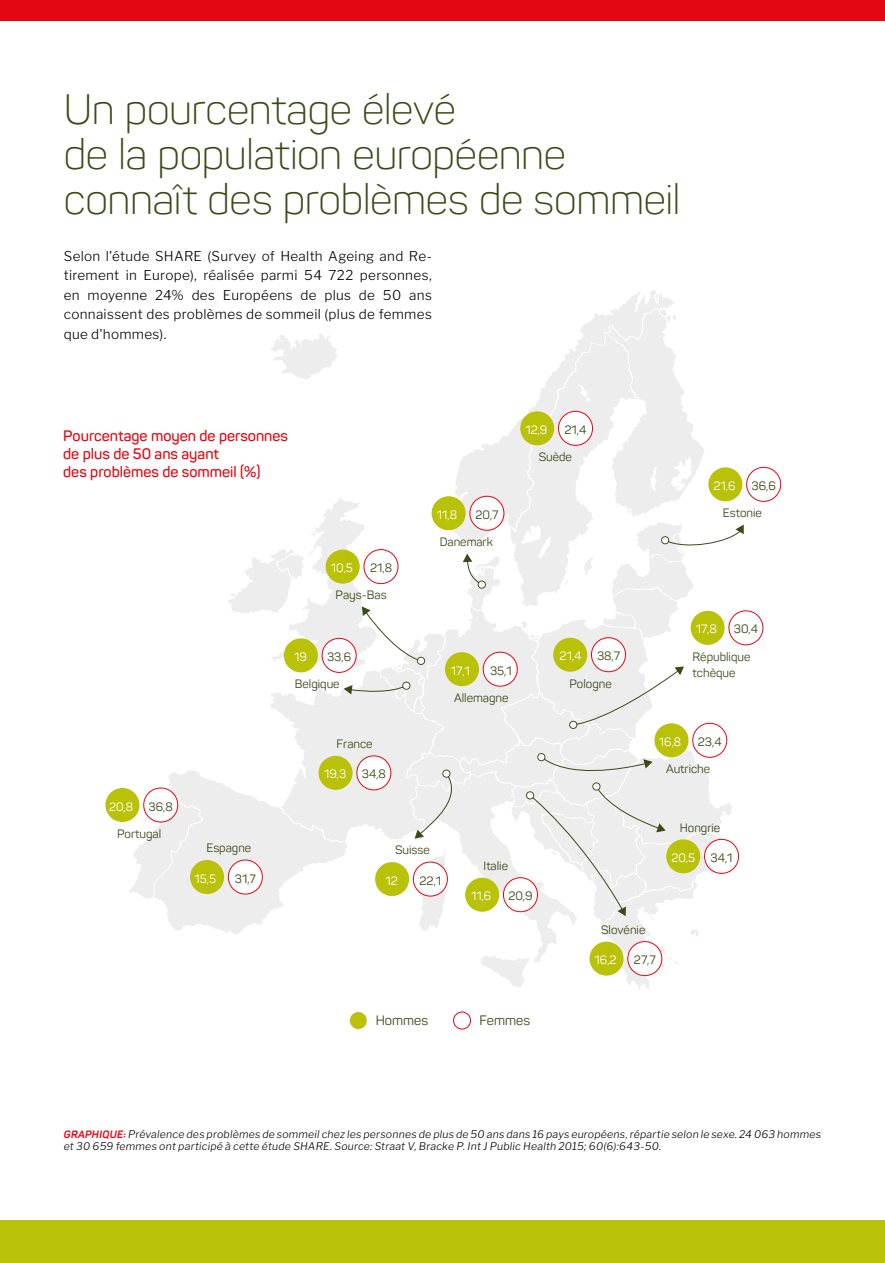
<style>
.page{position:relative;width:885px;height:1263px;background:#fff}
.page>*{position:absolute;margin:0;border:0;box-sizing:border-box;transform-origin:0 0}
.t1{font:300 42px/45px "Panton";letter-spacing:-.01em;color:#3c4918}
.t2{font:600 15px/18px "Panton";color:#e30613}
.t3{font:300 13.5px/19.5px "Libre Franklin";letter-spacing:.02em;color:#000;text-align:justify}
.t4{font:13.5px "Panton";color:#3c4918}
.t5{font:12px/16.5px "Panton";color:#3c4918}
.t6{font:12px "Panton";color:#fff}
.t7{font:italic 300 10.5px/12px "Libre Franklin";letter-spacing:.02em;color:#000}
.s1{font-family:"Panton";font-weight:700;color:#e30613}
</style>
<div class="page">
<div style="left:0;top:1220px;width:884px;height:43px;background:#bac109"></div>
<div style="left:0;top:0;width:884px;height:21px;background:#e30613"></div>
<svg style="left:129px;top:294px;width:614px;height:696px"></svg>
<div style="left:350px;top:1012px;width:17px;height:17px;background:#bac109;border-radius:50%"></div>
<div style="left:453px;top:1011px;width:18px;height:18px;border:1px solid #e30613;border-radius:50%"></div>
<div style="left:318px;top:756px;width:34px;height:34px;background:#bac109;border-radius:50%"></div>
<div style="left:357px;top:756px;width:34px;height:34px;background:#fff;border-radius:50%"></div>
<div style="left:356px;top:755px;width:35px;height:35px;border:1px solid #e30613;border-radius:50%"></div>
<div style="left:445px;top:652px;width:34px;height:34px;background:#bac109;border-radius:50%"></div>
<div style="left:483px;top:652px;width:34px;height:34px;background:#fff;border-radius:50%"></div>
<div style="left:482px;top:652px;width:35px;height:35px;border:1px solid #e30613;border-radius:50%"></div>
<div style="left:666px;top:839px;width:34px;height:34px;background:#bac109;border-radius:50%"></div>
<div style="left:704px;top:839px;width:34px;height:34px;background:#fff;border-radius:50%"></div>
<div style="left:704px;top:839px;width:35px;height:35px;border:1px solid #e30613;border-radius:50%"></div>
<div style="left:465px;top:878px;width:34px;height:34px;background:#bac109;border-radius:50%"></div>
<div style="left:503px;top:878px;width:34px;height:34px;background:#fff;border-radius:50%"></div>
<div style="left:503px;top:877px;width:35px;height:35px;border:1px solid #e30613;border-radius:50%"></div>
<div style="left:589px;top:941px;width:34px;height:34px;background:#bac109;border-radius:50%"></div>
<div style="left:627px;top:941px;width:34px;height:34px;background:#fff;border-radius:50%"></div>
<div style="left:627px;top:941px;width:35px;height:35px;border:1px solid #e30613;border-radius:50%"></div>
<div style="left:375px;top:862px;width:34px;height:34px;background:#bac109;border-radius:50%"></div>
<div style="left:413px;top:862px;width:34px;height:34px;background:#fff;border-radius:50%"></div>
<div style="left:413px;top:861px;width:35px;height:35px;border:1px solid #e30613;border-radius:50%"></div>
<div style="left:325px;top:550px;width:34px;height:34px;background:#bac109;border-radius:50%"></div>
<div style="left:364px;top:550px;width:34px;height:34px;background:#fff;border-radius:50%"></div>
<div style="left:363px;top:549px;width:35px;height:35px;border:1px solid #e30613;border-radius:50%"></div>
<div style="left:431px;top:496px;width:34px;height:34px;background:#bac109;border-radius:50%"></div>
<div style="left:470px;top:496px;width:34px;height:34px;background:#fff;border-radius:50%"></div>
<div style="left:469px;top:496px;width:35px;height:35px;border:1px solid #e30613;border-radius:50%"></div>
<div style="left:520px;top:411px;width:34px;height:34px;background:#bac109;border-radius:50%"></div>
<div style="left:558px;top:411px;width:34px;height:34px;background:#fff;border-radius:50%"></div>
<div style="left:558px;top:411px;width:35px;height:35px;border:1px solid #e30613;border-radius:50%"></div>
<div style="left:654px;top:723px;width:34px;height:34px;background:#bac109;border-radius:50%"></div>
<div style="left:692px;top:723px;width:34px;height:34px;background:#fff;border-radius:50%"></div>
<div style="left:692px;top:723px;width:35px;height:35px;border:1px solid #e30613;border-radius:50%"></div>
<div style="left:690px;top:611px;width:34px;height:34px;background:#bac109;border-radius:50%"></div>
<div style="left:728px;top:611px;width:34px;height:34px;background:#fff;border-radius:50%"></div>
<div style="left:728px;top:610px;width:35px;height:35px;border:1px solid #e30613;border-radius:50%"></div>
<div style="left:708px;top:467px;width:34px;height:34px;background:#bac109;border-radius:50%"></div>
<div style="left:746px;top:467px;width:35px;height:35px;border:1px solid #e30613;border-radius:50%"></div>
<div style="left:553px;top:638px;width:34px;height:34px;background:#bac109;border-radius:50%"></div>
<div style="left:591px;top:638px;width:34px;height:34px;background:#fff;border-radius:50%"></div>
<div style="left:591px;top:637px;width:35px;height:35px;border:1px solid #e30613;border-radius:50%"></div>
<div style="left:105px;top:788px;width:34px;height:34px;background:#bac109;border-radius:50%"></div>
<div style="left:144px;top:788px;width:34px;height:34px;background:#fff;border-radius:50%"></div>
<div style="left:143px;top:787px;width:35px;height:35px;border:1px solid #e30613;border-radius:50%"></div>
<div style="left:190px;top:860px;width:34px;height:34px;background:#bac109;border-radius:50%"></div>
<div style="left:228px;top:860px;width:34px;height:34px;background:#fff;border-radius:50%"></div>
<div style="left:228px;top:859px;width:35px;height:35px;border:1px solid #e30613;border-radius:50%"></div>
<div style="left:284px;top:638px;width:34px;height:34px;background:#bac109;border-radius:50%"></div>
<div style="left:322px;top:638px;width:34px;height:34px;background:#fff;border-radius:50%"></div>
<div style="left:321px;top:638px;width:35px;height:35px;border:1px solid #e30613;border-radius:50%"></div>
<h1 class="t1" style="left:64px;top:87px;width:618px">Un pourcentage élevé<br>de la population européenne connaît des problèmes de sommeil</h1>
<p class="t3" style="left:64px;top:246px;width:369px">Selon l'étude SHARE (Survey of Health Ageing and Re&shy;tirement in Europe), réalisée parmi 54 722 personnes, en moyenne 24% des Européens de plus de 50 ans connaissent des problèmes de sommeil (plus de femmes que d'hommes).</p>
<h2 class="t2" style="left:63px;top:427px;width:226px">Pourcentage moyen de personnes de plus de 50 ans ayant<br>des problèmes de sommeil (%)</h2>
<p class="t6" style="left:331px;top:561px;width:24px">10,5</p>
<p class="t5" style="left:370px;top:560px;width:23px">21,8</p>
<p class="t5" style="left:335px;top:587px;width:53px">Pays-Bas</p>
<p class="t6" style="left:294px;top:649px;width:14px">19</p>
<p class="t5" style="left:327px;top:648px;width:25px">33,6</p>
<p class="t5" style="left:295px;top:676px;width:46px">Belgique</p>
<p class="t6" style="left:437px;top:507px;width:22px">11,8</p>
<p class="t5" style="left:475px;top:506px;width:24px">20,7</p>
<p class="t5" style="left:439px;top:533px;width:55px">Danemark</p>
<p class="t6" style="left:525px;top:422px;width:24px">12,9</p>
<p class="t5" style="left:564px;top:421px;width:23px">21,4</p>
<p class="t5" style="left:538px;top:449px;width:35px">Suède</p>
<p class="t6" style="left:451px;top:663px;width:21px">17,1</p>
<p class="t5" style="left:490px;top:662px;width:23px">35,1</p>
<p class="t5" style="left:454px;top:689px;width:56px">Allemagne</p>
<p class="t6" style="left:559px;top:649px;width:23px">21,4</p>
<p class="t5" style="left:597px;top:648px;width:24px">38,7</p>
<p class="t5" style="left:569px;top:675px;width:44px">Pologne</p>
<p class="t6" style="left:713px;top:478px;width:24px">21,6</p>
<p class="t5" style="left:751px;top:477px;width:26px">36,6</p>
<p class="t5" style="left:722px;top:505px;width:40px">Estonie</p>
<p class="t6" style="left:695px;top:622px;width:23px">17,8</p>
<p class="t5" style="left:733px;top:621px;width:26px">30,4</p>
<p class="t5" style="left:692px;top:648px;width:59px">République tchèque</p>
<p class="t6" style="left:109px;top:799px;width:26px">20,8</p>
<p class="t5" style="left:149px;top:798px;width:26px">36,8</p>
<p class="t5" style="left:117px;top:825px;width:45px">Portugal</p>
<p class="t5" style="left:206px;top:840px;width:46px">Espagne</p>
<p class="t6" style="left:194px;top:871px;width:23px">15,5</p>
<p class="t5" style="left:235px;top:870px;width:22px">31,7</p>
<p class="t5" style="left:336px;top:736px;width:38px">France</p>
<p class="t6" style="left:324px;top:767px;width:24px">19,3</p>
<p class="t5" style="left:362px;top:766px;width:26px">34,8</p>
<p class="t5" style="left:395px;top:842px;width:36px">Suisse</p>
<p class="t6" style="left:385px;top:873px;width:14px">12</p>
<p class="t5" style="left:419px;top:872px;width:23px">22,1</p>
<p class="t5" style="left:483px;top:857px;width:26px">Italie</p>
<p class="t6" style="left:471px;top:889px;width:22px">11,6</p>
<p class="t5" style="left:508px;top:888px;width:26px">20,9</p>
<p class="t4" style="left:375px;top:1012px;width:54px">Hommes</p>
<p class="t4" style="left:479px;top:1012px;width:52px">Femmes</p>
<p class="t6" style="left:659px;top:734px;width:24px">16,8</p>
<p class="t5" style="left:697px;top:733px;width:25px">23,4</p>
<p class="t5" style="left:666px;top:761px;width:46px">Autriche</p>
<p class="t5" style="left:679px;top:819px;width:42px">Hongrie</p>
<p class="t6" style="left:671px;top:850px;width:25px">20,5</p>
<p class="t5" style="left:710px;top:849px;width:24px">34,1</p>
<p class="t5" style="left:601px;top:921px;width:46px">Slovénie</p>
<p class="t6" style="left:594px;top:952px;width:24px">16,2</p>
<p class="t5" style="left:634px;top:952px;width:23px">27,7</p>
<p class="t7" style="left:64px;top:1128px;width:758px"><span class="s1">GRAPHIQUE:</span> Prévalence des problèmes de sommeil chez les personnes de plus de 50 ans dans 16 pays européens, répartie selon le sexe. 24 063 hommes et 30 659 femmes ont participé à cette étude SHARE. Source: Straat V, Bracke P. Int J Public Health 2015; 60(6):643-50.</p>
</div>
